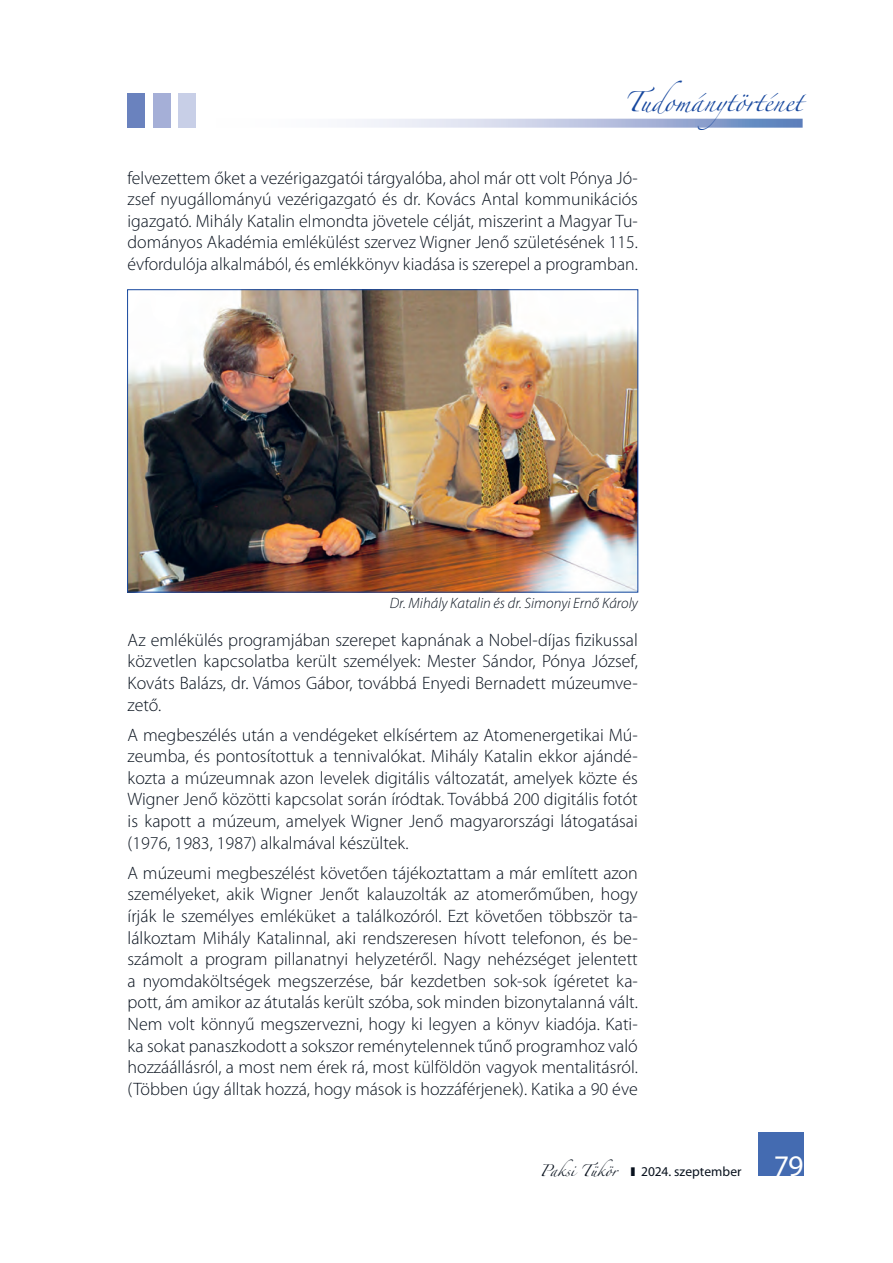
<style>
.page{position:relative;width:893px;height:1263px;background:#fff}
.page>*{position:absolute;margin:0;border:0;box-sizing:border-box;transform-origin:0 0}
.t1{font:30px "Myriad Pro";color:#fff}
.t2{font:300 18px/21.6px "Myriad Pro";color:#08111d;text-align:justify}
.t3{font:18px "Zapfino";color:#16479e}
.t4{font:italic 300 15px "Myriad Pro";color:#08111d}
.t5{font:13.5px "Myriad Pro";letter-spacing:.005em;color:#08111d}
.t6{font:10.5px "Zapfino";color:#08111d}
</style>
<div class="page">
<svg style="left:355px;top:119px;width:448px;height:9px;background:#b8c4e0"></svg>
<div style="left:179px;top:93px;width:17px;height:34px;background:#c8cfe7"></div>
<div style="left:153px;top:93px;width:17px;height:34px;background:#a5afd7"></div>
<div style="left:128px;top:93px;width:17px;height:34px;background:#6a82be"></div>
<div style="left:758px;top:1133px;width:46px;height:43px;background:#446bb1"></div>
<img style="left:129px;top:291px;width:507px;height:299px">
<div style="left:127px;top:289px;width:511px;height:303px;border:1px solid #16479e"></div>
<p class="t3" style="left:624px;top:94px;width:180px">Tudománytörténet</p>
<p class="t2" style="left:128px;top:167px;width:512px">felvezettem őket a vezérigazgatói tárgyalóba, ahol már ott volt Pónya Jó&shy;zsef nyugállományú vezérigazgató és dr. Kovács Antal kommunikációs igazgató. Mihály Katalin elmondta jövetele célját, miszerint a Magyar Tu&shy;dományos Akadémia emlékülést szervez Wigner Jenő születésének 115. évfordulója alkalmából, és emlékkönyv kiadása is szerepel a programban.</p>
<p class="t4" style="left:390px;top:595px;width:250px">Dr. Mihály Katalin és dr. Simonyi Ernő Károly</p>
<p class="t2" style="left:128px;top:629px;width:512px">Az emlékülés programjában szerepet kapnának a Nobel-díjas fizikussal közvetlen kapcsolatba került személyek: Mester Sándor, Pónya József, Kováts Balázs, dr. Vámos Gábor, továbbá Enyedi Bernadett múzeumve&shy;zető.</p>
<p class="t2" style="left:128px;top:724px;width:512px">A megbeszélés után a vendégeket elkísértem az Atomenergetikai Mú&shy;zeumba, és pontosítottuk a tennivalókat. Mihály Katalin ekkor ajándé&shy;kozta a múzeumnak azon levelek digitális változatát, amelyek közte és Wigner Jenő közötti kapcsolat során íródtak. Továbbá 200 digitális fotót is kapott a múzeum, amelyek Wigner Jenő magyarországi látogatásai (1976, 1983, 1987) alkalmával készültek.</p>
<p class="t2" style="left:128px;top:862px;width:512px">A múzeumi megbeszélést követően tájékoztattam a már említett azon személyeket, akik Wigner Jenőt kalauzolták az atomerőműben, hogy írják le személyes emléküket a találkozóról. Ezt követően többször ta&shy;lálkoztam Mihály Katalinnal, aki rendszeresen hívott telefonon, és be&shy;számolt a program pillanatnyi helyzetéről. Nagy nehézséget jelentett a nyomdaköltségek megszerzése, bár kezdetben sok-sok ígéretet ka&shy;pott, ám amikor az átutalás került szóba, sok minden bizonytalanná vált.<br>Nem volt könnyű megszervezni, hogy ki legyen a könyv kiadója. Kati&shy;ka sokat panaszkodott a sokszor reménytelennek tűnő programhoz való hozzáállásról, a most nem érek rá, most külföldön vagyok mentalitásról. (Többen úgy álltak hozzá, hogy mások is hozzáférjenek). Katika a 90 éve</p>
<p class="t6" style="left:540px;top:1166px;width:79px">Paksi Tükör</p>
<p class="t5" style="left:641px;top:1163px;width:102px">2024. szeptember</p>
<h1 class="t1" style="left:774px;top:1147px;width:31px">79</h1>
</div>
